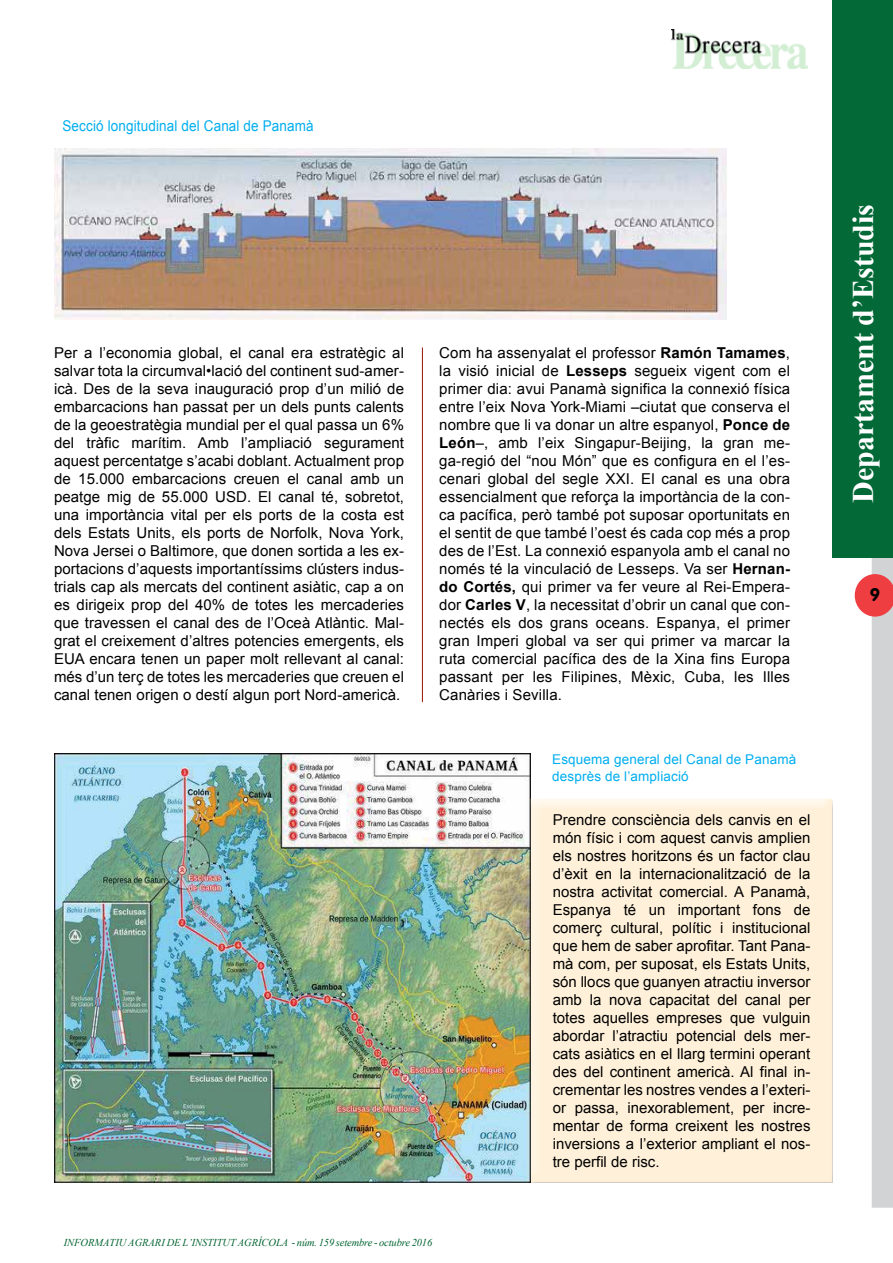
<style>
.page{position:relative;width:893px;height:1263px;background:#fff}
.page>*{position:absolute;margin:0;border:0;box-sizing:border-box;transform-origin:0 0}
.t1{font:700 30px "Times New Roman";color:#fff}
.t2{font:700 18px "VAG Rounded";color:#000}
.t3{font:15px/18px "Arial";letter-spacing:.005em;color:#000;text-align:justify}
.t4{font:14.85px "Arial";letter-spacing:.01em;color:#00aeef;scale:.91 1}
.t5{font:13.5px/16.2px "Arial";letter-spacing:.01em;color:#00aeef}
.t6{font:italic 10.5px "Times New Roman";letter-spacing:-.005em;color:#006330}
.s1{font-weight:700}
</style>
<div class="page">
<svg style="left:855px;top:557px;width:38px;height:651px"></svg>
<img style="left:672px;top:30px;width:136px;height:38px">
<div style="left:833px;top:0;width:60px;height:557px;background:#026937"></div>
<img style="left:54px;top:149px;width:673px;height:170px">
<img style="left:54px;top:754px;width:477px;height:428px">
<div style="left:521px;top:792px;width:314px;height:392px;background:#fff;opacity:.75"></div>
<div style="left:525px;top:798px;width:310px;height:386px;background:#fff1d9"></div>
<hr style="left:422px;top:347px;width:1px;height:355px;background:#971402">
<p class="t4" style="left:63px;top:116px;width:278px">Secció longitudinal del Canal de Panamà</p>
<p class="t3" style="left:54px;top:344px;width:352px">Per a l’economia global, el canal era estratègic al salvar tota la circumval•lació del continent sud-amer&shy;icà. Des de la seva inauguració prop d’un milió de embarcacions han passat per un dels punts calents de la geoestratègia mundial per el qual passa un 6% del tràfic marítim. Amb l’ampliació segurament aquest percentatge s’acabi doblant. Actualment prop de 15.000 embarcacions creuen el canal amb un peatge mig de 55.000 USD. El canal té, sobretot, una importància vital per els ports de la costa est dels Estats Units, els ports de Norfolk, Nova York, Nova Jersei o Baltimore, que donen sortida a les ex&shy;portacions d’aquests importantíssims clústers indus&shy;trials cap als mercats del continent asiàtic, cap a on es dirigeix prop del 40% de totes les mercaderies que travessen el canal des de l’Oceà Atlàntic. Mal&shy;grat el creixement d’altres potencies emergents, els EUA encara tenen un paper molt rellevant al canal: més d’un terç de totes les mercaderies que creuen el canal tenen origen o destí algun port Nord-americà.</p>
<p class="t3" style="left:439px;top:344px;width:352px">Com ha assenyalat el professor <span class="s1">Ramón Tamames</span>, la visió inicial de <span class="s1">Lesseps</span> segueix vigent com el primer dia: avui Panamà significa la connexió física entre l’eix Nova York-Miami –ciutat que conserva el nombre que li va donar un altre espanyol, <span class="s1">Ponce de León</span>–, amb l’eix Singapur-Beijing, la gran me&shy;ga-regió del “nou Món” que es configura en el l’es&shy;cenari global del segle XXI. El canal es una obra essencialment que reforça la importància de la con&shy;ca pacífica, però també pot suposar oportunitats en el sentit de que també l’oest és cada cop més a prop des de l’Est. La connexió espanyola amb el canal no només té la vinculació de Lesseps. Va ser <span class="s1">Hernan&shy;do Cortés,</span> qui primer va fer veure al Rei-Empera&shy;dor <span class="s1">Carles V</span>, la necessitat d’obrir un canal que con&shy;nectés els dos grans oceans. Espanya, el primer gran Imperi global va ser qui primer va marcar la ruta comercial pacífica des de la Xina fins Europa passant per les Filipines, Mèxic, Cuba, les Illes Canàries i Sevilla.</p>
<p class="t6" style="left:64px;top:1235px;width:370px">INFORMATIU AGRARI DE L’INSTITUT AGRÍCOLA - núm. 159 setembre - octubre 2016</p>
<p class="t5" style="left:552px;top:752px;width:245px">Esquema general del Canal de Panamà desprès de l’ampliació</p>
<p class="t3" style="left:553px;top:810px;width:259px">Prendre consciència dels canvis en el món físic i com aquest canvis amplien els nostres horitzons és un factor clau d’èxit en la internacionalització de la nostra activitat comercial. A Panamà, Espanya té un important fons de comerç cultural, polític i institucional que hem de saber aprofitar. Tant Pana&shy;mà com, per suposat, els Estats Units, són llocs que guanyen atractiu inversor amb la nova capacitat del canal per totes aquelles empreses que vulguin abordar l’atractiu potencial dels mer&shy;cats asiàtics en el llarg termini operant des del continent americà. Al final in&shy;crementar les nostres vendes a l’exteri&shy;or passa, inexorablement, per incre&shy;mentar de forma creixent les nostres inversions a l’exterior ampliant el nos&shy;tre perfil de risc.</p>
<h1 class="t1" style="left:842px;top:503px;width:301px;rotate:-90deg">Departament d’Estudis</h1>
<p class="t2" style="left:870px;top:584px;width:12px">9</p>
</div>
